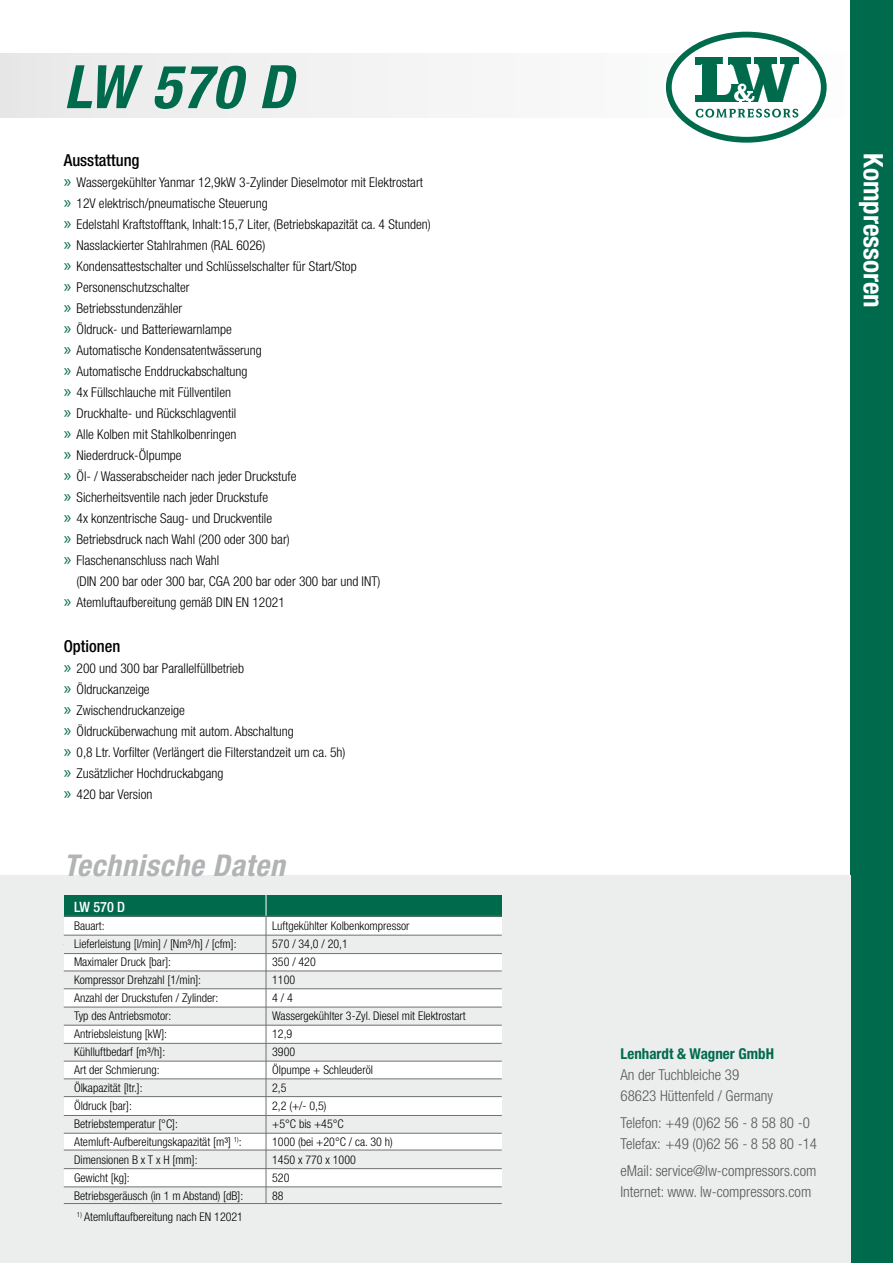
<style>
.page{position:relative;width:893px;height:1263px;background:#fff}
.page>*{position:absolute;margin:0;border:0;box-sizing:border-box;transform-origin:0 0}
.t1{font:italic 700 condensed 60px "Helvetica Neue";color:#006a4d}
.t2{font:italic 700 condensed 30px "Helvetica Neue";letter-spacing:.025em;color:#b1b3b4}
.t3{font:700 condensed 27px "Helvetica Neue";color:#fff}
.t4{font:500 condensed 16.5px "Helvetica Neue";color:#000}
.t5{font:300 condensed 15px/21px "Helvetica Neue";color:#58585a}
.t6{font:700 condensed 15px "Helvetica Neue";color:#006a4d}
.t7{font:500 condensed 14.25px "Helvetica Neue";color:#fff}
.t8{font:300 condensed 13.5px/21px "Helvetica Neue";color:#000}
.t9{font:300 condensed 12px/18px "Helvetica Neue";color:#000}
.s1{font-family:"Myriad Pro";font-weight:400;font-stretch:normal;font-size:18px;color:#006a4d}
</style>
<div class="page">
<div style="left:0;top:54px;width:893px;height:64px;background:#f2f2f3"></div>
<svg style="left:664px;top:30px;width:164px;height:114px"></svg>
<svg style="left:669px;top:35px;width:155px;height:105px;fill:#fff"></svg>
<div style="left:666px;top:32px;width:161px;height:111px;border:6px solid #006a4d;border-radius:50%"></div>
<svg style="left:695px;top:58px;width:104px;height:45px"></svg>
<svg style="left:696px;top:109px;width:102px;height:9px"></svg>
<div style="left:850px;top:0;width:43px;height:1263px;background:#006a4d"></div>
<div style="left:0;top:876px;width:850px;height:387px;background:#eceded"></div>
<div style="left:64px;top:916px;width:438px;height:278px;background:#fff"></div>
<div style="left:64px;top:1187px;width:438px;height:18px;background:#eceded"></div>
<div style="left:64px;top:1150px;width:438px;height:19px;background:#eceded"></div>
<div style="left:64px;top:1115px;width:438px;height:18px;background:#eceded"></div>
<div style="left:64px;top:1079px;width:438px;height:18px;background:#eceded"></div>
<div style="left:64px;top:1043px;width:438px;height:18px;background:#eceded"></div>
<div style="left:64px;top:1007px;width:438px;height:18px;background:#eceded"></div>
<div style="left:64px;top:971px;width:438px;height:18px;background:#eceded"></div>
<hr style="left:64px;top:971px;width:438px;height:1px;background:#707172">
<hr style="left:64px;top:988px;width:438px;height:1px;background:#707172">
<hr style="left:64px;top:1007px;width:438px;height:1px;background:#707172">
<hr style="left:64px;top:1025px;width:438px;height:1px;background:#707172">
<hr style="left:64px;top:1043px;width:438px;height:1px;background:#707172">
<hr style="left:64px;top:1061px;width:438px;height:1px;background:#707172">
<hr style="left:64px;top:1078px;width:438px;height:1px;background:#707172">
<hr style="left:64px;top:1096px;width:438px;height:1px;background:#707172">
<hr style="left:64px;top:1115px;width:438px;height:1px;background:#707172">
<hr style="left:64px;top:1133px;width:438px;height:1px;background:#707172">
<hr style="left:64px;top:1186px;width:438px;height:1px;background:#707172">
<hr style="left:64px;top:1150px;width:438px;height:1px;background:#707172">
<hr style="left:64px;top:1168px;width:438px;height:1px;background:#707172">
<div style="left:64px;top:895px;width:438px;height:21px;background:#006a4d"></div>
<svg style="left:266px;top:895px;width:1px;height:21px"></svg>
<div style="left:64px;top:935px;width:438px;height:18px;background:#eceded"></div>
<hr style="left:266px;top:916px;width:1px;height:287px;background:#707172">
<hr style="left:64px;top:953px;width:438px;height:1px;background:#707172">
<hr style="left:64px;top:1203px;width:438px;height:1px;background:#707172">
<hr style="left:64px;top:935px;width:438px;height:1px;background:#707172">
<hr style="left:64px;top:916px;width:438px;height:1px;background:#707172">
<h1 class="t1" style="left:64px;top:50px;width:231px">LW 570 D</h1>
<p class="t4" style="left:64px;top:150px;width:77px">Ausstattung</p>
<p class="t8" style="left:64px;top:172px;width:361px"><span class="s1">»</span> Wassergekühlter Yanmar 12,9kW 3-Zylinder Dieselmotor mit Elektrostart</p>
<p class="t8" style="left:64px;top:193px;width:205px"><span class="s1">»</span> 12V elektrisch/pneumatische Steuerung</p>
<p class="t8" style="left:64px;top:214px;width:368px"><span class="s1">»</span> Edelstahl Kraftstofftank, Inhalt:15,7 Liter, (Betriebskapazität ca. 4 Stunden)</p>
<p class="t8" style="left:64px;top:235px;width:203px"><span class="s1">»</span> Nasslackierter Stahlrahmen (RAL 6026)</p>
<p class="t8" style="left:64px;top:256px;width:294px"><span class="s1">»</span> Kondensattestschalter und Schlüsselschalter für Start/Stop</p>
<p class="t8" style="left:64px;top:277px;width:127px"><span class="s1">»</span> Personenschutzschalter</p>
<p class="t8" style="left:64px;top:298px;width:120px"><span class="s1">»</span> Betriebsstundenzähler</p>
<p class="t8" style="left:64px;top:319px;width:169px"><span class="s1">»</span> Öldruck- und Batteriewarnlampe</p>
<p class="t8" style="left:64px;top:340px;width:200px"><span class="s1">»</span> Automatische Kondensatentwässerung</p>
<p class="t8" style="left:64px;top:361px;width:185px"><span class="s1">»</span> Automatische Enddruckabschaltung</p>
<p class="t8" style="left:64px;top:382px;width:169px"><span class="s1">»</span> 4x Füllschlauche mit Füllventilen</p>
<p class="t8" style="left:64px;top:403px;width:174px"><span class="s1">»</span> Druckhalte- und Rückschlagventil</p>
<p class="t8" style="left:64px;top:424px;width:174px"><span class="s1">»</span> Alle Kolben mit Stahlkolbenringen</p>
<p class="t8" style="left:64px;top:445px;width:119px"><span class="s1">»</span> Niederdruck-Ölpumpe</p>
<p class="t8" style="left:64px;top:466px;width:234px"><span class="s1">»</span> Öl- / Wasserabscheider nach jeder Druckstufe</p>
<p class="t8" style="left:64px;top:487px;width:206px"><span class="s1">»</span> Sicherheitsventile nach jeder Druckstufe</p>
<p class="t8" style="left:64px;top:508px;width:210px"><span class="s1">»</span> 4x konzentrische Saug- und Druckventile</p>
<p class="t8" style="left:64px;top:529px;width:228px"><span class="s1">»</span> Betriebsdruck nach Wahl (200 oder 300 bar)</p>
<p class="t8" style="left:64px;top:550px;width:157px"><span class="s1">»</span> Flaschenanschluss nach Wahl</p>
<p class="t8" style="left:77px;top:571px;width:305px">(DIN 200 bar oder 300 bar, CGA 200 bar oder 300 bar und INT)</p>
<p class="t8" style="left:64px;top:592px;width:223px"><span class="s1">»</span> Atemluftaufbereitung gemäß DIN EN 12021</p>
<p class="t4" style="left:64px;top:636px;width:58px">Optionen</p>
<p class="t8" style="left:64px;top:658px;width:283px"><span class="s1">»</span> 200 und 300 bar Parallelfüllbetrieb<br><span class="s1">»</span> Öldruckanzeige<br><span class="s1">»</span> Zwischendruckanzeige<br><span class="s1">»</span> Öldrucküberwachung mit autom. Abschaltung<br><span class="s1">»</span> 0,8 Ltr. Vorfilter (Verlängert die Filterstandzeit um ca. 5h) <span class="s1">»</span> Zusätzlicher Hochdruckabgang<br><span class="s1">»</span> 420 bar Version</p>
<h2 class="t2" style="left:64px;top:847px;width:223px">Technische Daten</h2>
<p class="t7" style="left:74px;top:898px;width:53px">LW 570 D</p>
<p class="t9" style="left:74px;top:916px;width:171px">Bauart:<br>Lieferleistung [l/min] / [Nm³/h] / [cfm]:<br>Maximaler Druck [bar]:<br>Kompressor Drehzahl [1/min]:<br>Anzahl der Druckstufen / Zylinder:<br>Typ des Antriebsmotor:<br>Antriebsleistung [kW]:<br>Kühlluftbedarf [m³/h]:<br>Art der Schmierung:<br>Ölkapazität [ltr.]:<br>Öldruck [bar]:<br>Betriebstemperatur [°C]:<br>Atemluft-Aufbereitungskapazität [m³] <sup>1)</sup>:<br>Dimensionen B x T x H [mm]:<br>Gewicht [kg]:<br>Betriebsgeräusch (in 1 m Abstand) [dB]:</p>
<p class="t9" style="left:77px;top:1207px;width:168px"><sup>1)</sup> Atemluftaufbereitung nach EN 12021</p>
<p class="t9" style="left:272px;top:917px;width:195px">Luftgekühlter Kolbenkompressor<br>570 / 34,0 / 20,1<br>350 / 420<br>1100<br>4 / 4<br>Wassergekühlter 3-Zyl. Diesel mit Elektrostart<br>12,9<br>3900<br>Ölpumpe + Schleuderöl<br>2,5<br>2,2 (+/- 0,5)<br>+5°C bis +45°C<br>1000 (bei +20°C / ca. 30 h)<br>1450 x 770 x 1000<br>520<br>88</p>
<h3 class="t3" style="left:890px;top:153px;width:156px;rotate:90deg">Kompressoren</h3>
<p class="t6" style="left:620px;top:1044px;width:155px">Lenhardt &amp; Wagner GmbH</p>
<p class="t5" style="left:620px;top:1064px;width:154px">An der Tuchbleiche 39<br>68623 Hüttenfeld / Germany</p>
<p class="t5" style="left:620px;top:1112px;width:198px">Telefon: +49 (0)62 56 - 8 58 80 -0<br>Telefax: +49 (0)62 56 - 8 58 80 -14</p>
<p class="t5" style="left:620px;top:1160px;width:197px">eMail: service@lw-compressors.com<br>Internet: www. lw-compressors.com</p>
</div>
